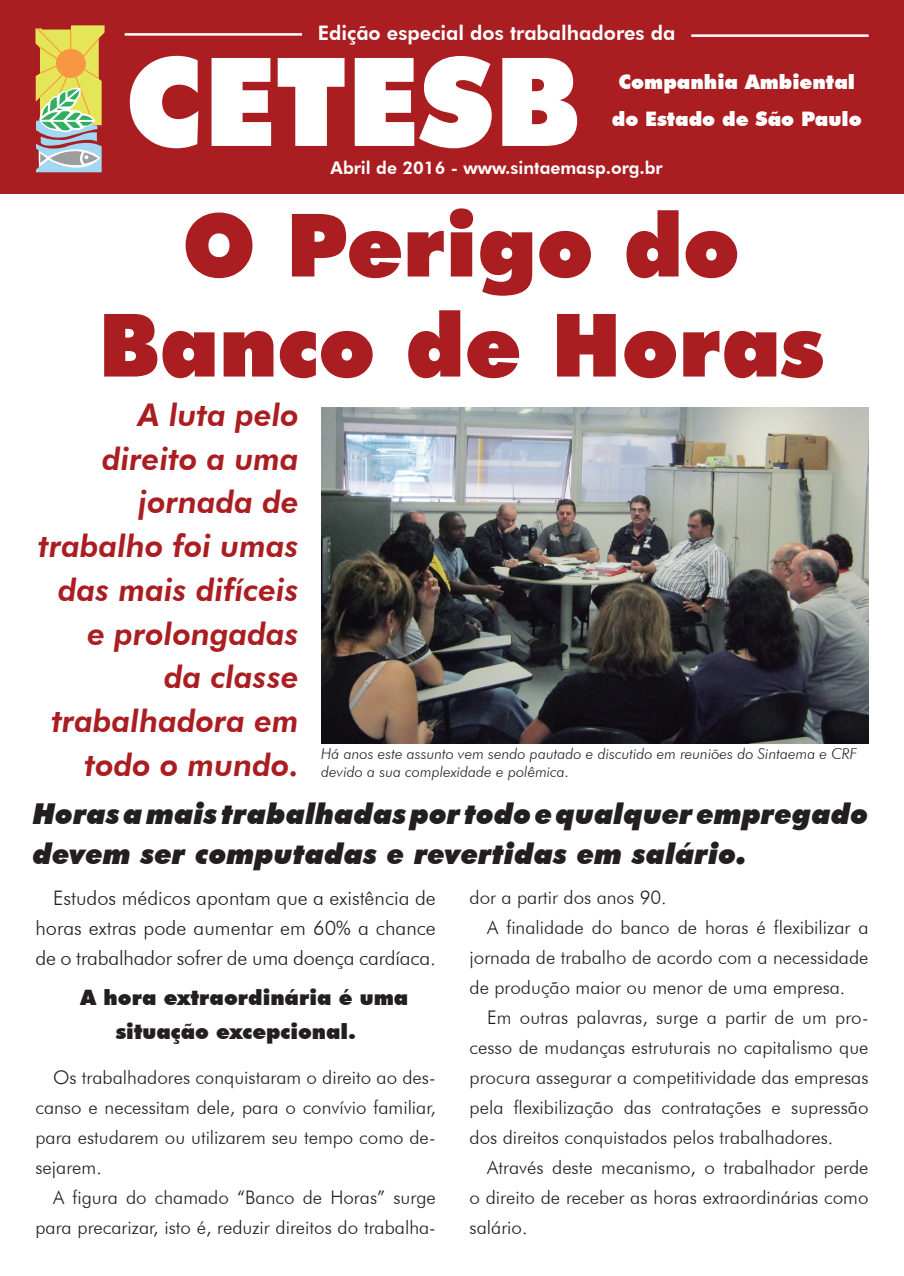
<style>
.page{position:relative;width:904px;height:1276px;background:#fff}
.page>*{position:absolute;margin:0;border:0;box-sizing:border-box;transform-origin:0 0}
.t1{font:900 123px "Futura BT";color:#fff}
.t2{font:900 87.5px "Futura BT";color:#aa1d21}
.t3{font:italic 800 31.25px/43.8px "Futura BT";color:#aa1d21;text-align:right}
.t4{font:italic 900 28.75px/40px "Futura BT";color:#231f20}
.t5{font:900 21.25px/33.8px "Futura BT";color:#231f20}
.t6{font:300 20px/30px "Futura BT";letter-spacing:-.01em;color:#231f20;text-align:justify}
.t7{font:900 20px "Futura BT";color:#fff}
.t8{font:800 20px "Futura BT";color:#fff}
.t9{font:300 18.75px/30px "Futura BT";color:#231f20;text-align:justify}
.t10{font:800 17.5px "Futura BT";color:#fff}
.t11{font:italic 300 15px/18px "Futura BT";color:#231f20}
</style>
<div class="page">
<div style="left:0;top:0;width:904px;height:193px;background:#aa1d21"></div>
<svg style="left:35px;top:25px;width:70px;height:148px;background:#c5b779"></svg>
<img style="left:321px;top:407px;width:547px;height:336px">
<hr style="left:125px;top:33px;width:177px;height:3px;background:#fff">
<hr style="left:691px;top:34px;width:177px;height:3px;background:#fff">
<p class="t8" style="left:318px;top:21px;width:359px">Edição especial dos trabalhadores da</p>
<p class="t1" style="left:125px;top:27px;width:457px">CETESB</p>
<p class="t7" style="left:618px;top:69px;width:238px">Companhia Ambiental</p>
<p class="t7" style="left:612px;top:107px;width:251px">do Estado de São Paulo</p>
<p class="t10" style="left:330px;top:158px;width:334px">Abril de 2016 - www.sintaemasp.org.br</p>
<p class="t2" style="left:182px;top:192px;width:559px">O Perigo do</p>
<p class="t2" style="left:98px;top:292px;width:726px">Banco de Horas</p>
<p class="t3" style="left:39px;top:393px;width:262px">A luta pelo direito a uma jornada de trabalho foi umas das mais difíceis e prolongadas<br>da classe trabalhadora em todo o mundo.</p>
<p class="t11" style="left:321px;top:745px;width:537px">Há anos este assunto vem sendo pautado e discutido em reuniões do Sintaema e CRF devido a sua complexidade e polêmica.</p>
<p class="t4" style="left:33px;top:793px;width:837px">Horas a mais trabalhadas por todo e qualquer empregado devem ser computadas e revertidas em salário.</p>
<p class="t6" style="left:35px;top:882px;width:402px;text-indent:18px">Estudos médicos apontam que a existência de horas extras pode aumentar em 60% a chance de o trabalhador sofrer de uma doença cardíaca.</p>
<p class="t5" style="left:116px;top:980px;width:294px;text-indent:-35px">A hora extraordinária é uma situação excepcional.</p>
<p class="t9" style="left:35px;top:1061px;width:402px;text-indent:18px">Os trabalhadores conquistaram o direito ao des&shy;canso e necessitam dele, para o convívio familiar, para estudarem ou utilizarem seu tempo como de&shy;sejarem.</p>
<p class="t9" style="left:35px;top:1181px;width:402px;text-align:right">A figura do chamado “Banco de Horas” surge para precarizar, isto é, reduzir direitos do trabalha-</p>
<p class="t9" style="left:469px;top:882px;width:199px">dor a partir dos anos 90.</p>
<p class="t9" style="left:469px;top:912px;width:400px;text-indent:18px">A finalidade do banco de horas é flexibilizar a jornada de trabalho de acordo com a necessidade de produção maior ou menor de uma empresa.</p>
<p class="t9" style="left:469px;top:1002px;width:400px;text-indent:18px">Em outras palavras, surge a partir de um pro&shy;cesso de mudanças estruturais no capitalismo que procura assegurar a competitividade das empresas pela flexibilização das contratações e supressão dos direitos conquistados pelos trabalhadores.</p>
<p class="t9" style="left:469px;top:1152px;width:400px;text-indent:18px">Através deste mecanismo, o trabalhador perde o direito de receber as horas extraordinárias como salário.</p>
</div>
